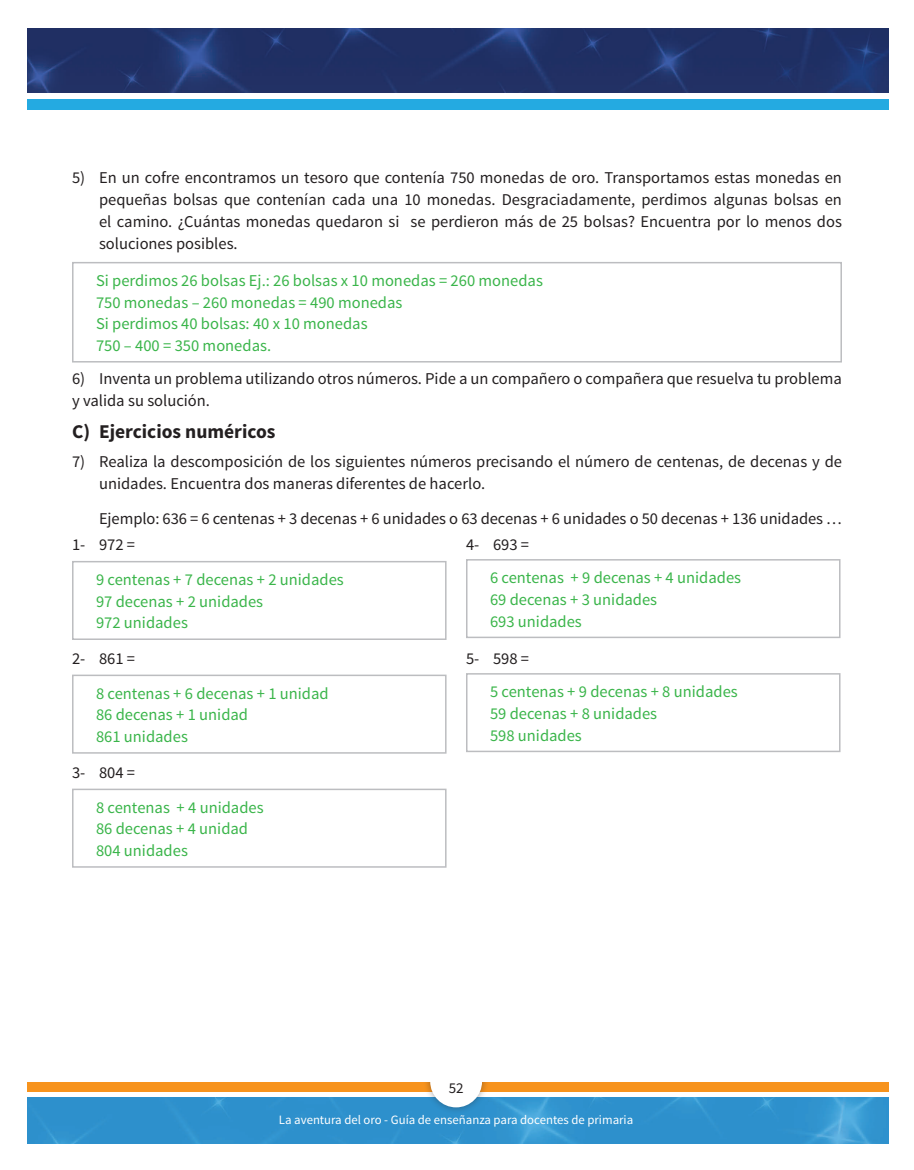
<style>
.page{position:relative;width:914px;height:1170px;background:#fff}
.page>*{position:absolute;margin:0;border:0;box-sizing:border-box;transform-origin:0 0}
._02_-_sous-titre_num{font:700 19.5px "Source Sans Pro";color:#231f20}
._03_-_texte{font:16.5px/21.8px "Source Sans Pro";color:#231f20}
.t1{font:16.5px/21.8px "Source Sans Pro";color:#3ab54a}
.t2{font:15px "Source Sans Pro";color:#231f20}
.t3{font:12.75px "Source Sans Pro";color:#fff}
</style>
<div class="page">
<img style="left:27px;top:1098px;width:861px;height:45px">
<div style="left:27px;top:1081px;width:861px;height:11px;background:#f7931d"></div>
<div style="left:423px;top:1048px;width:66px;height:66px;background:#231f20;opacity:.44"></div>
<div style="left:432px;top:1057px;width:48px;height:49px;background:#fff;border-radius:50%"></div>
<div style="left:430px;top:1055px;width:52px;height:52px;border:3px solid #fff;border-radius:50%"></div>
<div style="left:27px;top:99px;width:861px;height:11px;background:#24aae1"></div>
<img style="left:27px;top:28px;width:861px;height:65px">
<div style="left:27px;top:1039px;width:861px;height:43px;background:#fff"></div>
<div style="left:72px;top:262px;width:770px;height:100px;border:2px solid #bcbdc0"></div>
<div style="left:72px;top:561px;width:374px;height:79px;border:2px solid #bcbdc0"></div>
<div style="left:72px;top:674px;width:374px;height:79px;border:2px solid #bcbdc0"></div>
<div style="left:72px;top:788px;width:374px;height:79px;border:2px solid #bcbdc0"></div>
<div style="left:466px;top:559px;width:374px;height:79px;border:2px solid #bcbdc0"></div>
<div style="left:466px;top:673px;width:374px;height:79px;border:2px solid #bcbdc0"></div>
<p class="_03_-_texte" style="left:99px;top:167px;width:744px;text-align:justify;text-indent:-27px">5) En un cofre encontramos un tesoro que contenía 750 monedas de oro. Transportamos estas monedas en pequeñas bolsas que contenían cada una 10 monedas. Desgraciadamente, perdimos algunas bolsas en el camino. ¿Cuántas monedas quedaron si se perdieron más de 25 bolsas? Encuentra por lo menos dos soluciones posibles.</p>
<p class="t1" style="left:96px;top:270px;width:448px">Si perdimos 26 bolsas Ej.: 26 bolsas x 10 monedas = 260 monedas 750 monedas – 260 monedas = 490 monedas<br>Si perdimos 40 bolsas: 40 x 10 monedas<br>750 – 400 = 350 monedas.</p>
<p class="_03_-_texte" style="left:72px;top:368px;width:771px">6) Inventa un problema utilizando otros números. Pide a un compañero o compañera que resuelva tu problema y valida su solución.</p>
<p class="_02_-_sous-titre_num" style="left:72px;top:419px;width:205px">C) Ejercicios numéricos</p>
<p class="_03_-_texte" style="left:99px;top:451px;width:744px;text-indent:-27px">7) Realiza la descomposición de los siguientes números precisando el número de centenas, de decenas y de unidades. Encuentra dos maneras diferentes de hacerlo.</p>
<p class="_03_-_texte" style="left:99px;top:508px;width:744px">Ejemplo: 636 = 6 centenas + 3 decenas + 6 unidades o 63 decenas + 6 unidades o 50 decenas + 136 unidades …</p>
<p class="_03_-_texte" style="left:72px;top:534px;width:65px">1- 972 =</p>
<p class="t1" style="left:96px;top:569px;width:249px">9 centenas + 7 decenas + 2 unidades<br>97 decenas + 2 unidades<br>972 unidades</p>
<p class="_03_-_texte" style="left:72px;top:648px;width:65px">2- 861 =</p>
<p class="t1" style="left:96px;top:682px;width:234px">8 centenas + 6 decenas + 1 unidad<br>86 decenas + 1 unidad<br>861 unidades</p>
<p class="_03_-_texte" style="left:72px;top:762px;width:65px">3- 804 =</p>
<p class="t1" style="left:96px;top:796px;width:169px">8 centenas + 4 unidades<br>86 decenas + 4 unidad<br>804 unidades</p>
<p class="_03_-_texte" style="left:466px;top:534px;width:65px">4- 693 =</p>
<p class="t1" style="left:490px;top:567px;width:253px">6 centenas + 9 decenas + 4 unidades<br>69 decenas + 3 unidades<br>693 unidades</p>
<p class="_03_-_texte" style="left:466px;top:648px;width:65px">5- 598 =</p>
<p class="t1" style="left:490px;top:681px;width:249px">5 centenas + 9 decenas + 8 unidades<br>59 decenas + 8 unidades<br>598 unidades</p>
<p class="t2" style="left:449px;top:1078px;width:16px">52</p>
<p class="t3" style="left:279px;top:1112px;width:356px">La aventura del oro - Guía de enseñanza para docentes de primaria</p>
</div>
